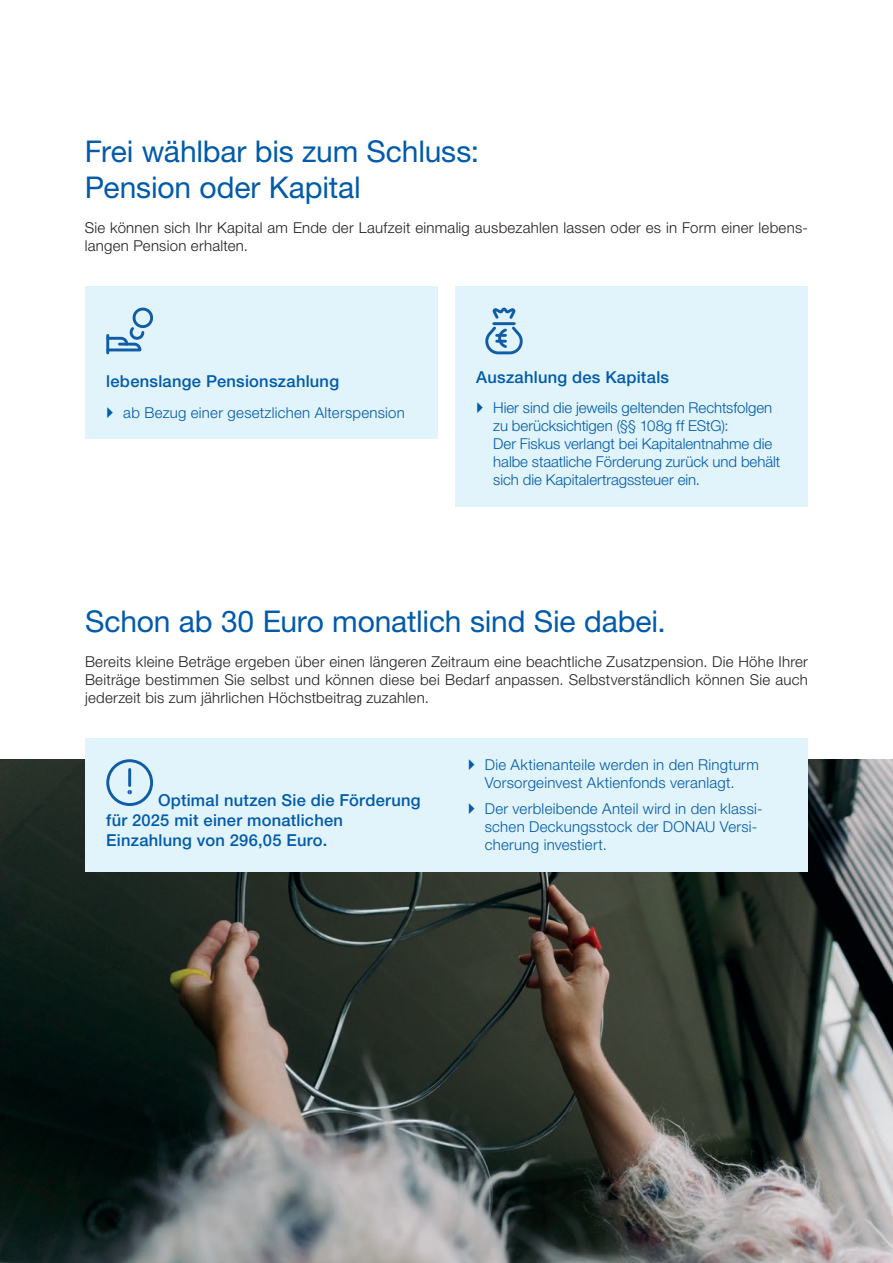
<style>
.page{position:relative;width:893px;height:1263px;background:#fff}
.page>*{position:absolute;margin:0;border:0;box-sizing:border-box;transform-origin:0 0}
.t1{font:30px/36px "Helvetica Neue LT Pro";letter-spacing:-.005em;color:#015aaa}
.t2{font:500 16.5px/19.8px "Helvetica Neue LT Pro";letter-spacing:.015em;color:#015aaa}
.t3{font:300 15px/18px "Helvetica Neue LT Pro";letter-spacing:.005em;color:#015aaa}
.t4{font:300 15px/18px "Helvetica Neue LT Pro";letter-spacing:.015em;color:#231f20;text-align:justify}
</style>
<div class="page">
<img style="left:0;top:759px;width:893px;height:504px">
<div style="left:85px;top:286px;width:353px;height:153px;background:#e1f4fc"></div>
<svg style="left:106px;top:308px;width:47px;height:45px"></svg>
<div style="left:455px;top:286px;width:353px;height:221px;background:#e1f4fc"></div>
<svg style="left:485px;top:308px;width:38px;height:46px"></svg>
<div style="left:85px;top:738px;width:723px;height:134px;background:#e1f4fc"></div>
<svg style="left:127px;top:790px;width:5px;height:5px"></svg>
<hr style="left:128px;top:769px;width:3px;height:16px;background:#105ca7">
<div style="left:106px;top:759px;width:47px;height:47px;border:3px solid #105ca7;border-radius:50%"></div>
<h1 class="t1" style="left:85px;top:132px;width:396px">Frei wählbar bis zum Schluss:<br>Pension oder Kapital</h1>
<p class="t4" style="left:85px;top:218px;width:725px">Sie können sich Ihr Kapital am Ende der Laufzeit einmalig ausbezahlen lassen oder es in Form einer lebens&shy;langen Pension erhalten.</p>
<p class="t2" style="left:106px;top:371px;width:234px">lebenslange Pensionszahlung</p>
<p class="t3" style="left:123px;top:403px;width:283px">ab Bezug einer gesetzlichen Alterspension</p>
<p class="t2" style="left:476px;top:367px;width:194px">Auszahlung des Kapitals</p>
<p class="t3" style="left:493px;top:399px;width:289px">Hier sind die jeweils geltenden Rechtsfolgen zu berücksichtigen (§§ 108g ff EStG):<br>Der Fiskus verlangt bei Kapitalentnahme die halbe staatliche Förderung zurück und behält sich die Kapitalertragssteuer ein.</p>
<h1 class="t1" style="left:85px;top:602px;width:582px">Schon ab 30 Euro monatlich sind Sie dabei.</h1>
<p class="t4" style="left:85px;top:652px;width:724px">Bereits kleine Beträge ergeben über einen längeren Zeitraum eine beachtliche Zusatzpension. Die Höhe Ihrer Beiträge bestimmen Sie selbst und können diese bei Bedarf anpassen. Selbstverständlich können Sie auch jederzeit bis zum jährlichen Höchstbeitrag zuzahlen.</p>
<p class="t2" style="left:106px;top:790px;width:316px;text-indent:52px">Optimal nutzen Sie die Förderung für 2025 mit einer monatlichen<br>Einzahlung von 296,05 Euro.</p>
<p class="t3" style="left:485px;top:755px;width:276px">Die Aktienanteile werden in den Ringturm<br>Vorsorgeinvest Aktienfonds veranlagt.</p>
<p class="t3" style="left:485px;top:800px;width:279px">Der verbleibende Anteil wird in den klassi&shy;schen Deckungsstock der DONAU Versi&shy;cherung investiert.</p>
</div>
